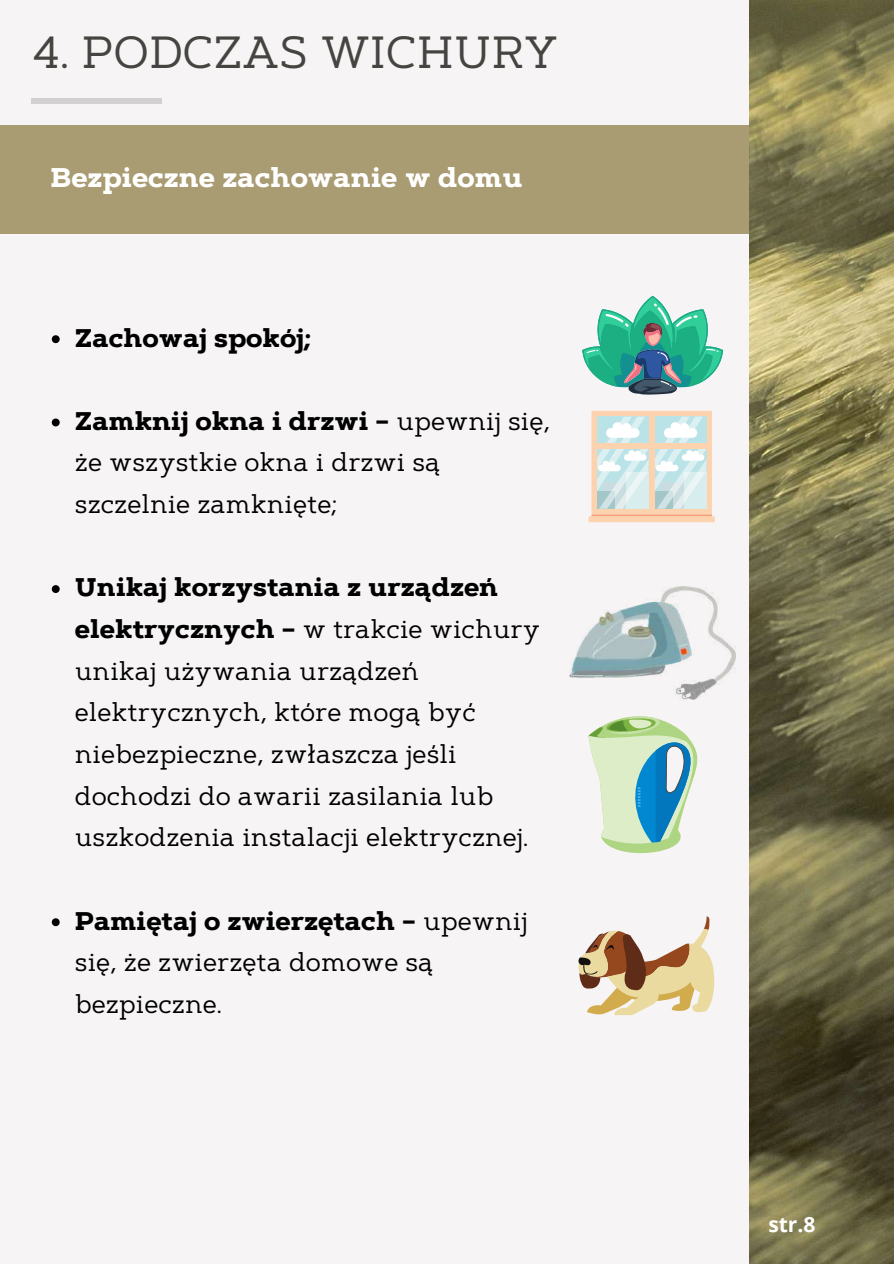
<style>
.page{position:relative;width:894px;height:1264px;background:#fff}
.page>*{position:absolute;margin:0;border:0;box-sizing:border-box;transform-origin:0 0}
.t1{font:45px "Artegra Slab";color:#444440}
.t2{font:700 27px "Artegra Slab";color:#fff}
.t3{font:25.5px/41.7px "Artegra Slab";color:#000}
.t4{font:700 25.5px "Artegra Slab";color:#000}
.t5{font:700 21px "Open Sans";color:#fff}
.s1{font-weight:700}
</style>
<div class="page">
<div style="left:0;top:0;width:893px;height:1263px;background:#f6f4f4"></div>
<div style="left:32px;top:98px;width:130px;height:5px;background:#d2d0d0"></div>
<div style="left:0;top:125px;width:748px;height:108px;background:#a99c72"></div>
<svg style="left:588px;top:411px;width:126px;height:111px"></svg>
<div style="left:654px;top:443px;width:52px;height:6px;background:#fdd3af"></div>
<img style="left:569px;top:587px;width:166px;height:112px">
<svg style="left:52px;top:335px;width:8px;height:8px"></svg>
<svg style="left:52px;top:418px;width:8px;height:8px"></svg>
<svg style="left:52px;top:585px;width:8px;height:8px"></svg>
<svg style="left:52px;top:918px;width:8px;height:8px"></svg>
<svg style="left:588px;top:716px;width:110px;height:137px"></svg>
<svg style="left:578px;top:916px;width:136px;height:99px"></svg>
<img style="left:748px;top:0;width:145px;height:1263px">
<svg style="left:582px;top:296px;width:140px;height:98px"></svg>
<h1 class="t1" style="left:32px;top:24px;width:527px">4. PODCZAS WICHURY</h1>
<p class="t2" style="left:51px;top:161px;width:473px">Bezpieczne zachowanie w domu</p>
<p class="t4" style="left:75px;top:321px;width:238px">Zachowaj spokój;</p>
<p class="t3" style="left:75px;top:400px;width:476px"><span class="s1">Zamknij okna i drzwi –</span> upewnij się, że wszystkie okna i drzwi są szczelnie zamknięte;</p>
<p class="t3" style="left:75px;top:566px;width:466px"><span class="s1">Unikaj korzystania z urządzeń elektrycznych –</span> w trakcie wichury unikaj używania urządzeń elektrycznych, które mogą być niebezpieczne, zwłaszcza jeśli dochodzi do awarii zasilania lub uszkodzenia instalacji elektrycznej.</p>
<p class="t3" style="left:75px;top:899px;width:454px"><span class="s1">Pamiętaj o zwierzętach –</span> upewnij się, że zwierzęta domowe są bezpieczne.</p>
<p class="t5" style="left:768px;top:1209px;width:49px">str.8</p>
</div>
